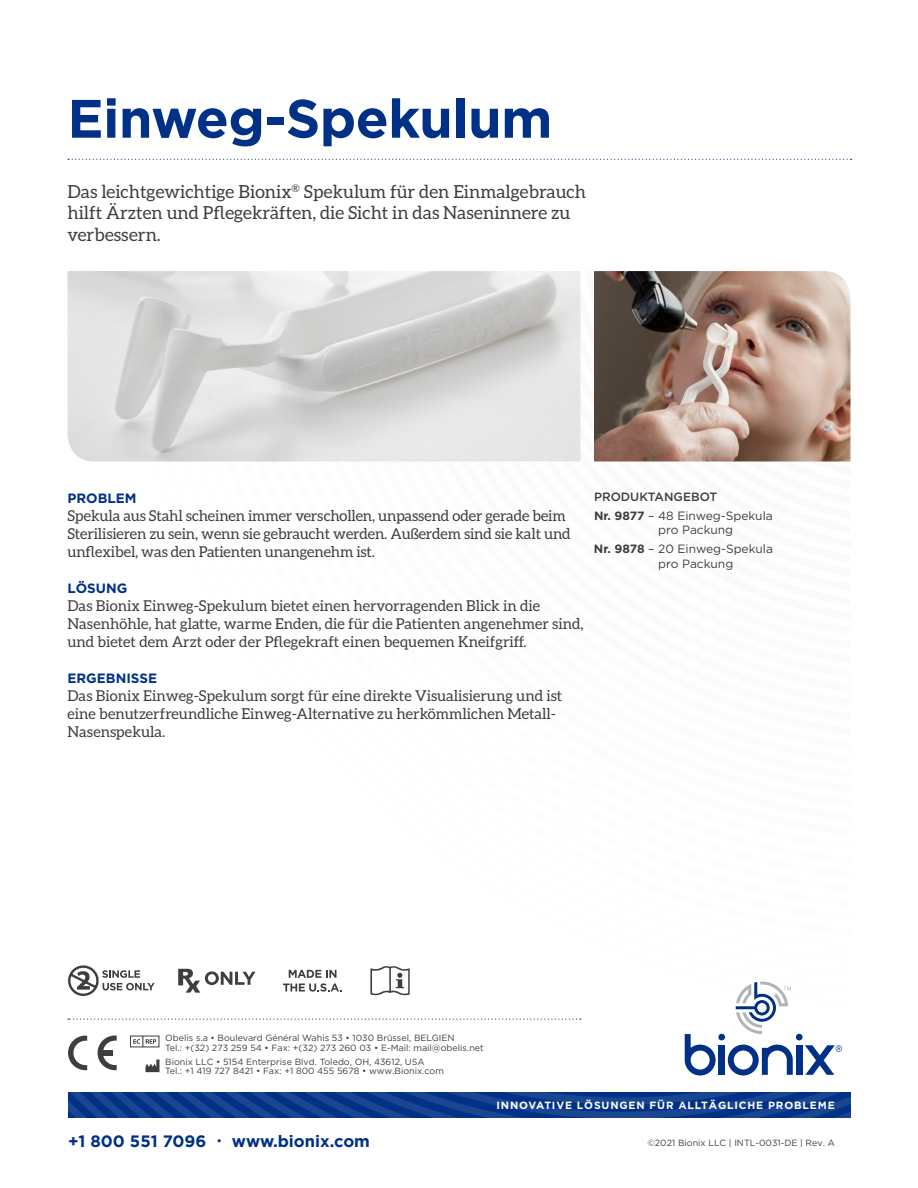
<style>
.page{position:relative;width:918px;height:1188px;background:#fff}
.page>*{position:absolute;margin:0;border:0;box-sizing:border-box;transform-origin:0 0}
.t1{font:700 54px "Gotham";letter-spacing:-.01em;color:#003186}
.t2{font:18px/21.6px "Aleo";color:#3e3e3f}
.t3{font:700 16.5px "Gotham";color:#003186}
.t4{font:15px/18px "Aleo";color:#3e3e3f}
.t5{font:700 13.5px "Gotham";color:#003186}
.t6{font:12px/14.4px "Gotham";color:#3e3e3f}
.t7{font:500 12px "Gotham";color:#3e3e3f}
.t8{font:700 10.5px "Gotham";letter-spacing:.08em;color:#fff}
.t9{font:9px/9.8px "Gotham";color:#3e3e3f}
.s1{font-weight:700}
.s2{font-weight:400;font-size:12px}
</style>
<div class="page">
<svg style="left:68px;top:1092px;width:782px;height:26px;background:#0c3b8b"></svg>
<svg style="left:68px;top:159px;width:783px;height:1px"></svg>
<svg style="left:68px;top:1019px;width:513px;height:1px"></svg>
<svg style="left:68px;top:1036px;width:19px;height:34px"></svg>
<svg style="left:98px;top:1036px;width:19px;height:34px"></svg>
<div style="left:103px;top:1050px;width:10px;height:5px;background:#3e3e3f"></div>
<svg style="left:145px;top:1060px;width:14px;height:12px"></svg>
<div style="left:130px;top:1036px;width:29px;height:11px;border:1px solid #3e3e3f"></div>
<svg style="left:133px;top:1036px;width:23px;height:11px"></svg>
<svg style="left:370px;top:966px;width:40px;height:30px"></svg>
<svg style="left:68px;top:966px;width:87px;height:30px"></svg>
<svg style="left:283px;top:970px;width:59px;height:22px"></svg>
<svg style="left:178px;top:969px;width:78px;height:24px"></svg>
<div style="left:796px;top:1045px;width:6px;height:30px;background:#003186"></div>
<div style="left:796px;top:1034px;width:7px;height:6px;background:#003186;border-radius:50%"></div>
<svg style="left:805px;top:1045px;width:37px;height:30px"></svg>
<svg style="left:685px;top:982px;width:108px;height:94px"></svg>
<img style="left:594px;top:271px;width:256px;height:191px">
<img style="left:68px;top:271px;width:512px;height:191px">
<p class="t1" style="left:68px;top:87px;width:486px">Einweg-Spekulum</p>
<p class="t2" style="left:68px;top:180px;width:520px">Das leichtgewichtige Bionix<sup>®</sup> Spekulum für den Einmalgebrauch hilft Ärzten und Pflegekräften, die Sicht in das Naseninnere zu verbessern.</p>
<p class="t5" style="left:68px;top:490px;width:71px">PROBLEM</p>
<p class="t4" style="left:68px;top:506px;width:505px">Spekula aus Stahl scheinen immer verschollen, unpassend oder gerade beim<br>Sterilisieren zu sein, wenn sie gebraucht werden. Außerdem sind sie kalt und unflexibel, was den Patienten unangenehm ist.</p>
<p class="t5" style="left:68px;top:580px;width:61px">LÖSUNG</p>
<p class="t4" style="left:68px;top:596px;width:518px">Das Bionix Einweg-Spekulum bietet einen hervorragenden Blick in die<br>Nasenhöhle, hat glatte, warme Enden, die für die Patienten angenehmer sind, und bietet dem Arzt oder der Pflegekraft einen bequemen Kneifgriff.</p>
<p class="t5" style="left:68px;top:670px;width:91px">ERGEBNISSE</p>
<p class="t4" style="left:68px;top:686px;width:496px">Das Bionix Einweg-Spekulum sorgt für eine direkte Visualisierung und ist eine benutzerfreundliche Einweg-Alternative zu herkömmlichen Metall-<br>Nasenspekula.</p>
<p class="t7" style="left:594px;top:489px;width:125px">PRODUKTANGEBOT</p>
<p class="t6" style="left:658px;top:508px;width:116px;text-indent:-64px"><span class="s1">Nr. 9877</span> – 48 Einweg-Spekula pro Packung</p>
<p class="t6" style="left:658px;top:542px;width:116px;text-indent:-64px"><span class="s1">Nr. 9878</span> – 20 Einweg-Spekula pro Packung</p>
<p class="t9" style="left:165px;top:1033px;width:320px">Obelis s.a • Boulevard Général Wahis 53 • 1030 Brüssel, BELGIEN<br>Tel.: +(32) 273 259 54 • Fax: +(32) 273 260 03 • E-Mail: mail@obelis.net</p>
<p class="t9" style="left:165px;top:1056px;width:280px">Bionix LLC • 5154 Enterprise Blvd. Toledo, OH, 43612, USA<br>Tel.: +1 419 727 8421 • Fax: +1 800 455 5678 • www.Bionix.com</p>
<p class="t3" style="left:68px;top:1131px;width:303px">+1 800 551 7096 <span class="s2">•</span> www.bionix.com</p>
<p class="t8" style="left:497px;top:1099px;width:340px">INNOVATIVE LÖSUNGEN FÜR ALLTÄGLICHE PROBLEME</p>
<p class="t9" style="left:647px;top:1137px;width:189px">©2021 Bionix LLC | INTL-0031-DE | Rev. A</p>
</div>
